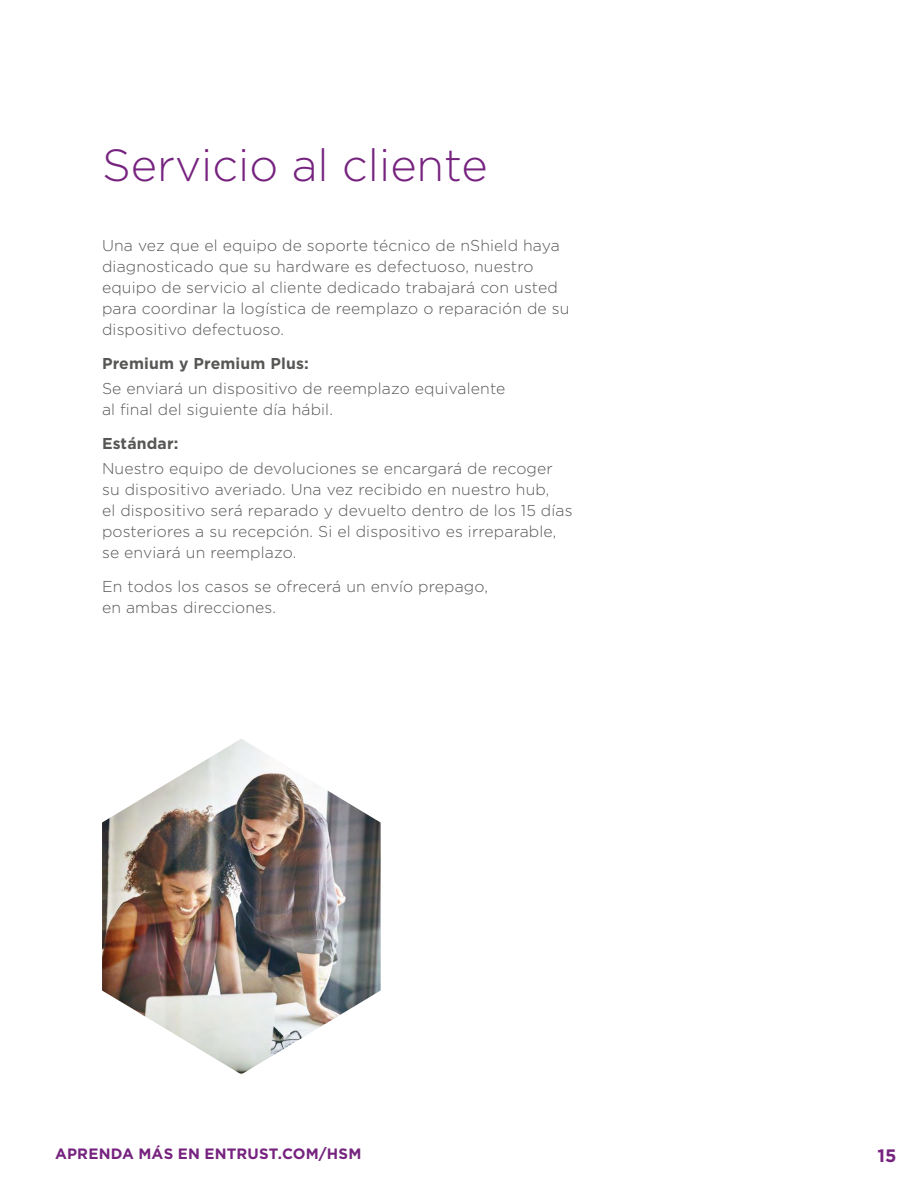
<style>
.page{position:relative;width:918px;height:1188px;background:#fff}
.page>*{position:absolute;margin:0;border:0;box-sizing:border-box;transform-origin:0 0}
._2_Page_Title{font:300 45px "Gotham";color:#76237f}
.t1{font:700 18px "Gotham";color:#76237f}
._4_Body_Text{font:300 15.75px/21px "Gotham";letter-spacing:.01em;color:#575756}
._3_Subheader{font:700 15.75px "Gotham";letter-spacing:.01em;color:#575756}
.t2{font:700 15px "Gotham";letter-spacing:.015em;color:#76237f}
</style>
<div class="page">
<img style="left:102px;top:739px;width:279px;height:335px">
<p class="_2_Page_Title" style="left:102px;top:137px;width:387px">Servicio al cliente</p>
<p class="_4_Body_Text" style="left:102px;top:235px;width:469px">Una vez que el equipo de soporte técnico de nShield haya diagnosticado que su hardware es defectuoso, nuestro equipo de servicio al cliente dedicado trabajará con usted para coordinar la logística de reemplazo o reparación de su dispositivo defectuoso.</p>
<p class="_3_Subheader" style="left:102px;top:353px;width:208px">Premium y Premium Plus:</p>
<p class="_4_Body_Text" style="left:102px;top:378px;width:405px">Se enviará un dispositivo de reemplazo equivalente al final del siguiente día hábil.</p>
<p class="_3_Subheader" style="left:102px;top:433px;width:78px">Estándar:</p>
<p class="_4_Body_Text" style="left:102px;top:458px;width:472px">Nuestro equipo de devoluciones se encargará de recoger su dispositivo averiado. Una vez recibido en nuestro hub,<br>el dispositivo será reparado y devuelto dentro de los 15 días posteriores a su recepción. Si el dispositivo es irreparable, se enviará un reemplazo.</p>
<p class="_4_Body_Text" style="left:102px;top:576px;width:388px">En todos los casos se ofrecerá un envío prepago, en ambas direcciones.</p>
<p class="t2" style="left:55px;top:1144px;width:308px">APRENDA MÁS EN ENTRUST.COM/HSM</p>
<p class="t1" style="left:878px;top:1144px;width:20px">15</p>
</div>
